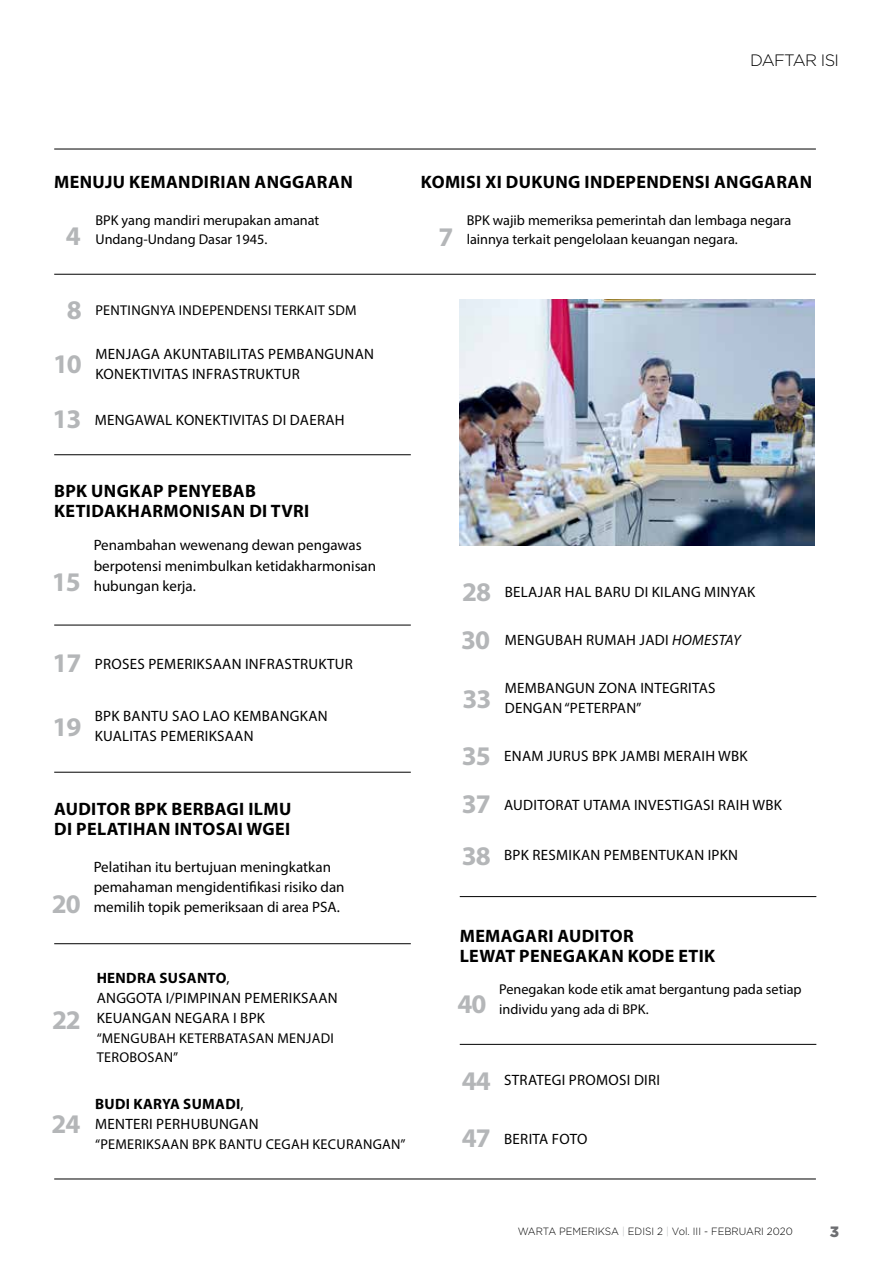
<style>
.page{position:relative;width:893px;height:1263px;background:#fff}
.page>*{position:absolute;margin:0;border:0;box-sizing:border-box;transform-origin:0 0}
.t1{font:700 27px/54.6px "Myriad Pro";letter-spacing:-.04em;color:#b4b6b8}
.t2{font:700 18px/20.2px "Myriad Pro";letter-spacing:.02em;color:#000}
.t3{font:300 16.5px "Gotham";letter-spacing:-.04em;color:#000}
.t4{font:15px/20.2px "Myriad Pro";letter-spacing:.02em;color:#000}
.t5{font:15px/20.2px "Myriad Pro";color:#000}
.t6{font:900 15px "Gotham";color:#6d6e71}
.t7{font:14.25px/19.5px "Myriad Pro";color:#000}
.t8{font:14.25px/19.5px "Myriad Pro";letter-spacing:.02em;color:#000}
.t9{font:300 10.5px "Gotham";color:#000;scale:.95 1}
.s1{font-weight:700}
.s2{font-style:italic}
.s3{color:#bcbec0}
</style>
<div class="page">
<hr style="left:54px;top:149px;width:762px;height:1px;background:#000">
<hr style="left:54px;top:1178px;width:762px;height:1px;background:#000">
<hr style="left:54px;top:274px;width:762px;height:1px;background:#000">
<hr style="left:54px;top:454px;width:357px;height:1px;background:#000">
<hr style="left:54px;top:625px;width:357px;height:1px;background:#000">
<hr style="left:54px;top:772px;width:357px;height:1px;background:#000">
<hr style="left:54px;top:943px;width:357px;height:1px;background:#000">
<hr style="left:460px;top:896px;width:356px;height:1px;background:#000">
<hr style="left:460px;top:1044px;width:356px;height:1px;background:#000">
<img style="left:459px;top:299px;width:356px;height:247px">
<p class="t3" style="left:750px;top:51px;width:90px">DAFTAR ISI</p>
<p class="t2" style="left:54px;top:171px;width:300px">MENUJU KEMANDIRIAN ANGGARAN</p>
<p class="t2" style="left:421px;top:171px;width:393px">KOMISI XI DUKUNG INDEPENDENSI ANGGARAN</p>
<p class="t7" style="left:95px;top:210px;width:225px">BPK yang mandiri merupakan amanat<br>Undang-Undang Dasar 1945.</p>
<p class="t7" style="left:467px;top:210px;width:326px">BPK wajib memeriksa pemerintah dan lembaga negara lainnya terkait pengelolaan keuangan negara.</p>
<h1 class="t1" style="left:66px;top:208px;width:16px">4</h1>
<h1 class="t1" style="left:438px;top:208px;width:16px">7</h1>
<h1 class="t1" style="left:53px;top:281px;width:31px;text-align:center">8<br>10<br>13</h1>
<p class="t8" style="left:95px;top:301px;width:263px">PENTINGNYA INDEPENDENSI TERKAIT SDM</p>
<p class="t4" style="left:95px;top:344px;width:280px">MENJAGA AKUNTABILITAS PEMBANGUNAN<br>KONEKTIVITAS INFRASTRUKTUR</p>
<p class="t4" style="left:95px;top:409px;width:251px">MENGAWAL KONEKTIVITAS DI DAERAH</p>
<p class="t2" style="left:54px;top:480px;width:257px">BPK UNGKAP PENYEBAB<br>KETIDAKHARMONISAN DI TVRI</p>
<h1 class="t1" style="left:52px;top:554px;width:30px">15</h1>
<p class="t5" style="left:94px;top:535px;width:284px">Penambahan wewenang dewan pengawas berpotensi menimbulkan ketidakharmonisan hubungan kerja.</p>
<h1 class="t1" style="left:53px;top:634px;width:30px">17</h1>
<p class="t4" style="left:95px;top:653px;width:260px">PROSES PEMERIKSAAN INFRASTRUKTUR</p>
<h1 class="t1" style="left:53px;top:698px;width:30px">19</h1>
<p class="t4" style="left:95px;top:705px;width:235px">BPK BANTU SAO LAO KEMBANGKAN<br>KUALITAS PEMERIKSAAN</p>
<p class="t2" style="left:54px;top:798px;width:239px">AUDITOR BPK BERBAGI ILMU<br>DI PELATIHAN INTOSAI WGEI</p>
<h1 class="t1" style="left:52px;top:876px;width:30px">20</h1>
<p class="t5" style="left:94px;top:856px;width:252px">Pelatihan itu bertujuan meningkatkan pemahaman mengidentifikasi risiko dan memilih topik pemeriksaan di area PSA.</p>
<h1 class="t1" style="left:52px;top:992px;width:30px">22</h1>
<h1 class="t1" style="left:52px;top:1096px;width:30px">24</h1>
<p class="t4" style="left:97px;top:967px;width:243px"><span class="s1">HENDRA SUSANTO</span>,<br>ANGGOTA I/PIMPINAN PEMERIKSAAN<br>KEUANGAN NEGARA I BPK</p>
<p class="t8" style="left:97px;top:1028px;width:239px">“MENGUBAH KETERBATASAN MENJADI<br>TEROBOSAN”</p>
<p class="t4" style="left:95px;top:1093px;width:165px"><span class="s1">BUDI KARYA SUMADI</span>,<br>MENTERI PERHUBUNGAN</p>
<p class="t8" style="left:95px;top:1134px;width:312px">“PEMERIKSAAN BPK BANTU CEGAH KECURANGAN”</p>
<h1 class="t1" style="left:461px;top:567px;width:31px;line-height:48.2px">28<br>30</h1>
<h1 class="t1" style="left:462px;top:669px;width:31px;line-height:56.8px">33<br>35</h1>
<h1 class="t1" style="left:462px;top:778px;width:30px;line-height:51.2px">37<br>38</h1>
<p class="t4" style="left:505px;top:581px;width:252px">BELAJAR HAL BARU DI KILANG MINYAK</p>
<p class="t4" style="left:505px;top:629px;width:238px">MENGUBAH RUMAH JADI <span class="s2">HOMESTAY</span></p>
<p class="t4" style="left:505px;top:678px;width:212px">MEMBANGUN ZONA INTEGRITAS<br>DENGAN “PETERPAN”</p>
<p class="t4" style="left:504px;top:745px;width:245px">ENAM JURUS BPK JAMBI MERAIH WBK</p>
<p class="t4" style="left:504px;top:794px;width:279px">AUDITORAT UTAMA INVESTIGASI RAIH WBK</p>
<p class="t4" style="left:504px;top:844px;width:235px">BPK RESMIKAN PEMBENTUKAN IPKN</p>
<p class="t2" style="left:460px;top:925px;width:257px">MEMAGARI AUDITOR<br>LEWAT PENEGAKAN KODE ETIK</p>
<h1 class="t1" style="left:457px;top:976px;width:30px">40</h1>
<p class="t7" style="left:499px;top:980px;width:304px">Penegakan kode etik amat bergantung pada setiap individu yang ada di BPK.</p>
<h1 class="t1" style="left:462px;top:1051px;width:30px;line-height:57.6px">44<br>47</h1>
<p class="t4" style="left:504px;top:1070px;width:157px">STRATEGI PROMOSI DIRI</p>
<p class="t4" style="left:504px;top:1128px;width:85px">BERITA FOTO</p>
<p class="t9" style="left:518px;top:1225px;width:291px">WARTA PEMERIKSA <span class="s3">|</span> EDISI 2 <span class="s3">|</span> Vol. III - FEBRUARI 2020</p>
<p class="t6" style="left:830px;top:1223px;width:11px">3</p>
</div>
